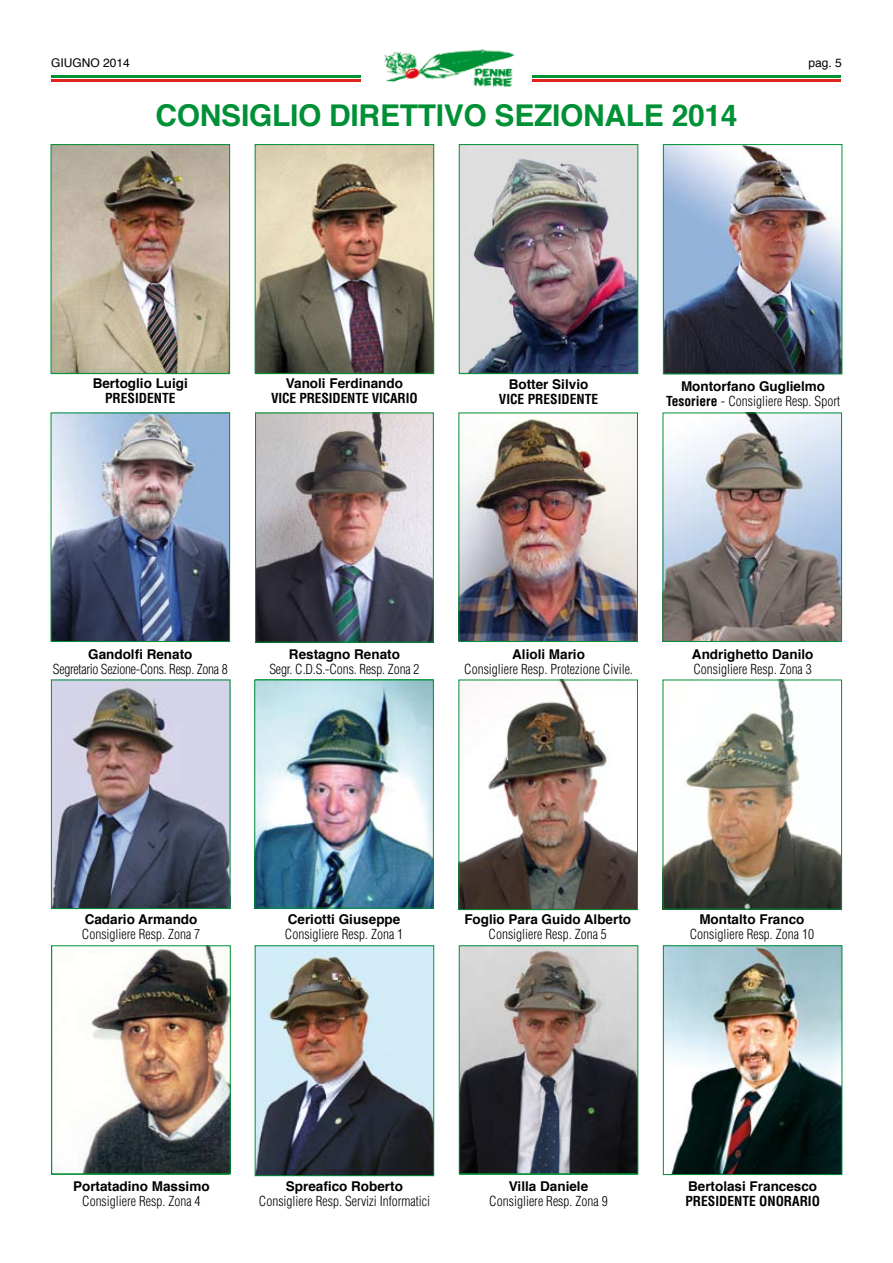
<style>
.page{position:relative;width:893px;height:1263px;background:#fff}
.page>*{position:absolute;margin:0;border:0;box-sizing:border-box;transform-origin:0 0}
.t1{font:700 30px "Helvetica";letter-spacing:-.01em;color:#009036}
.t2{font:300 condensed 13.5px/15px "Helvetica";color:#000;text-align:center}
.t3{font:700 13.5px "Helvetica";color:#000}
.t4{font:700 condensed 13.5px "Helvetica";color:#000}
.t5{font:300 condensed 13.5px "Helvetica";letter-spacing:-.02em;color:#000}
.t6{font:12px "Helvetica";color:#000}
.s1{font-weight:700;font-stretch:normal}
.s2{font-weight:700}
</style>
<div class="page">
<hr style="left:531px;top:80px;width:310px;height:2px;background:#e1221c">
<hr style="left:531px;top:75px;width:310px;height:3px;background:#009134">
<hr style="left:51px;top:80px;width:310px;height:2px;background:#e1221c">
<hr style="left:51px;top:75px;width:310px;height:3px;background:#009134">
<img style="left:384px;top:49px;width:131px;height:38px">
<img style="left:53px;top:682px;width:175px;height:225px">
<div style="left:51px;top:680px;width:179px;height:229px;border:1px solid #009036"></div>
<img style="left:257px;top:415px;width:175px;height:225px">
<div style="left:255px;top:413px;width:179px;height:229px;border:1px solid #009036"></div>
<img style="left:257px;top:947px;width:175px;height:227px">
<div style="left:255px;top:945px;width:179px;height:231px;border:1px solid #009036"></div>
<img style="left:53px;top:146px;width:175px;height:226px">
<div style="left:51px;top:144px;width:179px;height:230px;border:1px solid #009036"></div>
<img style="left:257px;top:146px;width:175px;height:226px">
<div style="left:255px;top:144px;width:179px;height:230px;border:1px solid #009036"></div>
<img style="left:461px;top:146px;width:175px;height:226px">
<div style="left:459px;top:144px;width:179px;height:230px;border:1px solid #009036"></div>
<img style="left:460px;top:415px;width:176px;height:225px">
<div style="left:458px;top:413px;width:180px;height:229px;border:1px solid #009036"></div>
<img style="left:460px;top:682px;width:176px;height:226px">
<div style="left:458px;top:680px;width:180px;height:230px;border:1px solid #009036"></div>
<img style="left:665px;top:682px;width:175px;height:225px">
<div style="left:663px;top:680px;width:179px;height:229px;border:1px solid #009036"></div>
<img style="left:665px;top:146px;width:175px;height:226px">
<div style="left:663px;top:144px;width:179px;height:230px;border:1px solid #009036"></div>
<img style="left:82px;top:947px;width:147px;height:225px">
<div style="left:51px;top:945px;width:180px;height:229px;border:1px solid #009036"></div>
<img style="left:461px;top:947px;width:175px;height:225px">
<div style="left:459px;top:945px;width:179px;height:229px;border:1px solid #009036"></div>
<img style="left:665px;top:947px;width:175px;height:226px">
<div style="left:663px;top:945px;width:179px;height:230px;border:1px solid #009036"></div>
<img style="left:53px;top:415px;width:175px;height:225px">
<div style="left:51px;top:413px;width:179px;height:229px;border:1px solid #009036"></div>
<img style="left:665px;top:415px;width:175px;height:225px">
<div style="left:663px;top:413px;width:179px;height:229px;border:1px solid #009036"></div>
<img style="left:256px;top:682px;width:176px;height:224px">
<div style="left:254px;top:680px;width:180px;height:228px;border:1px solid #009036"></div>
<p class="t6" style="left:51px;top:53px;width:80px">GIUGNO 2014</p>
<p class="t6" style="left:809px;top:53px;width:35px">pag. 5</p>
<h1 class="t1" style="left:156px;top:91px;width:583px">CONSIGLIO DIRETTIVO SEZIONALE 2014</h1>
<p class="t3" style="left:93px;top:373px;width:97px">Bertoglio Luigi</p>
<p class="t4" style="left:105px;top:390px;width:72px">PRESIDENTE</p>
<p class="t3" style="left:286px;top:373px;width:119px">Vanoli Ferdinando</p>
<p class="t4" style="left:271px;top:390px;width:148px">VICE PRESIDENTE VICARIO</p>
<p class="t3" style="left:509px;top:373px;width:81px">Botter Silvio</p>
<p class="t4" style="left:499px;top:391px;width:101px">VICE PRESIDENTE</p>
<p class="t2" style="left:666px;top:378px;width:176px"><span class="s1">Montorfano Guglielmo<br></span><span class="s2">Tesoriere</span> - Consigliere Resp. Sport</p>
<p class="t3" style="left:88px;top:643px;width:106px">Gandolfi Renato</p>
<p class="t5" style="left:53px;top:661px;width:176px">Segretario Sezione-Cons. Resp. Zona 8</p>
<p class="t3" style="left:289px;top:643px;width:113px">Restagno Renato</p>
<p class="t2" style="left:269px;top:661px;width:152px">Segr. C.D.S.-Cons. Resp. Zona 2</p>
<p class="t3" style="left:512px;top:643px;width:74px">Alioli Mario</p>
<p class="t2" style="left:464px;top:661px;width:170px">Consigliere Resp. Protezione Civile.</p>
<p class="t3" style="left:692px;top:643px;width:123px">Andrighetto Danilo</p>
<p class="t2" style="left:693px;top:661px;width:120px">Consigliere Resp. Zona 3</p>
<p class="t3" style="left:85px;top:908px;width:114px">Cadario Armando</p>
<p class="t2" style="left:82px;top:926px;width:120px">Consigliere Resp. Zona 7</p>
<p class="t3" style="left:288px;top:908px;width:114px">Ceriotti Giuseppe</p>
<p class="t2" style="left:285px;top:926px;width:120px">Consigliere Resp. Zona 1</p>
<p class="t3" style="left:464px;top:908px;width:168px">Foglio Para Guido Alberto</p>
<p class="t2" style="left:488px;top:926px;width:120px">Consigliere Resp. Zona 5</p>
<p class="t3" style="left:699px;top:908px;width:107px">Montalto Franco</p>
<p class="t2" style="left:690px;top:926px;width:126px">Consigliere Resp. Zona 10</p>
<p class="t3" style="left:73px;top:1175px;width:138px">Portatadino Massimo</p>
<p class="t2" style="left:82px;top:1193px;width:120px">Consigliere Resp. Zona 4</p>
<p class="t3" style="left:286px;top:1175px;width:119px">Spreafico Roberto</p>
<p class="t2" style="left:259px;top:1193px;width:173px">Consigliere Resp. Servizi Informatici</p>
<p class="t3" style="left:509px;top:1175px;width:81px">Villa Daniele</p>
<p class="t2" style="left:489px;top:1193px;width:120px">Consigliere Resp. Zona 9</p>
<p class="t3" style="left:688px;top:1175px;width:131px">Bertolasi Francesco</p>
<p class="t4" style="left:685px;top:1193px;width:136px">PRESIDENTE ONORARIO</p>
</div>
